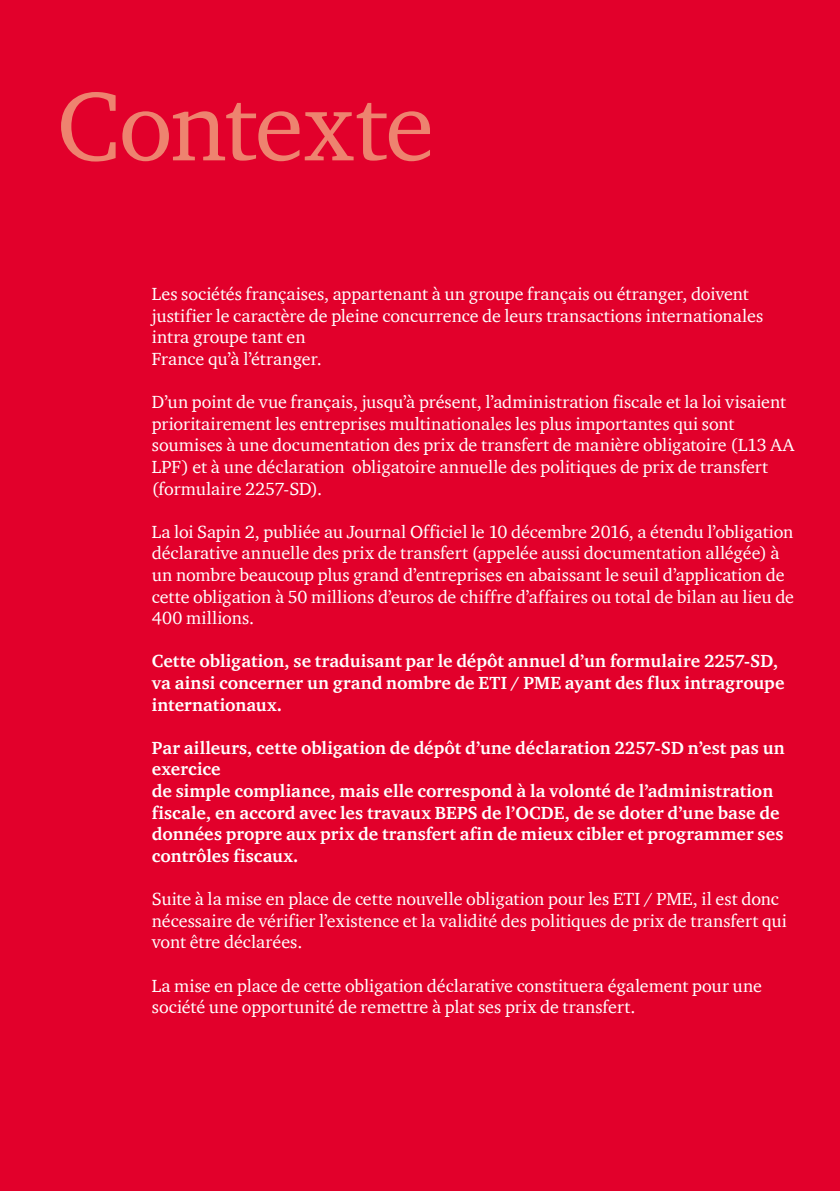
<style>
.page{position:relative;width:840px;height:1191px;background:#fff}
.page>*{position:absolute;margin:0;border:0;box-sizing:border-box;transform-origin:0 0}
.t1{font:100px "ITC Charter Com";letter-spacing:-.025em;color:#ee836f}
.t2{font:18px/21.6px "ITC Charter Com";color:#fff}
.t3{font:700 18px/21.6px "ITC Charter Com";letter-spacing:.005em;color:#fff}
</style>
<div class="page">
<div style="left:0;top:0;width:839px;height:1191px;background:#e2002b"></div>
<h1 class="t1" style="left:57px;top:65px;width:379px">Contexte</h1>
<p class="t2" style="left:152px;top:283px;width:612px">Les sociétés françaises, appartenant à un groupe français ou étranger, doivent justifier le caractère de pleine concurrence de leurs transactions internationales intra groupe tant en<br>France qu’à l’étranger.</p>
<p class="t2" style="left:152px;top:391px;width:643px">D’un point de vue français, jusqu’à présent, l’administration fiscale et la loi visaient prioritairement les entreprises multinationales les plus importantes qui sont soumises à une documentation des prix de transfert de manière obligatoire (L13 AA LPF) et à une déclaration obligatoire annuelle des politiques de prix de transfert (formulaire 2257-SD).</p>
<p class="t2" style="left:152px;top:520px;width:643px">La loi Sapin 2, publiée au Journal Officiel le 10 décembre 2016, a étendu l’obligation déclarative annuelle des prix de transfert (appelée aussi documentation allégée) à un nombre beaucoup plus grand d’entreprises en abaissant le seuil d’application de cette obligation à 50 millions d’euros de chiffre d’affaires ou total de bilan au lieu de 400 millions.</p>
<p class="t3" style="left:152px;top:650px;width:633px">Cette obligation, se traduisant par le dépôt annuel d’un formulaire 2257-SD, va ainsi concerner un grand nombre de ETI / PME ayant des flux intragroupe internationaux.</p>
<p class="t3" style="left:152px;top:736px;width:634px">Par ailleurs, cette obligation de dépôt d’une déclaration 2257-SD n’est pas un exercice<br>de simple compliance, mais elle correspond à la volonté de l’administration fiscale, en accord avec les travaux BEPS de l’OCDE, de se doter d’une base de données propre aux prix de transfert afin de mieux cibler et programmer ses contrôles fiscaux.</p>
<p class="t2" style="left:152px;top:888px;width:636px">Suite à la mise en place de cette nouvelle obligation pour les ETI / PME, il est donc nécessaire de vérifier l’existence et la validité des politiques de prix de transfert qui vont être déclarées.</p>
<p class="t2" style="left:152px;top:974px;width:611px">La mise en place de cette obligation déclarative constituera également pour une société une opportunité de remettre à plat ses prix de transfert.</p>
</div>
